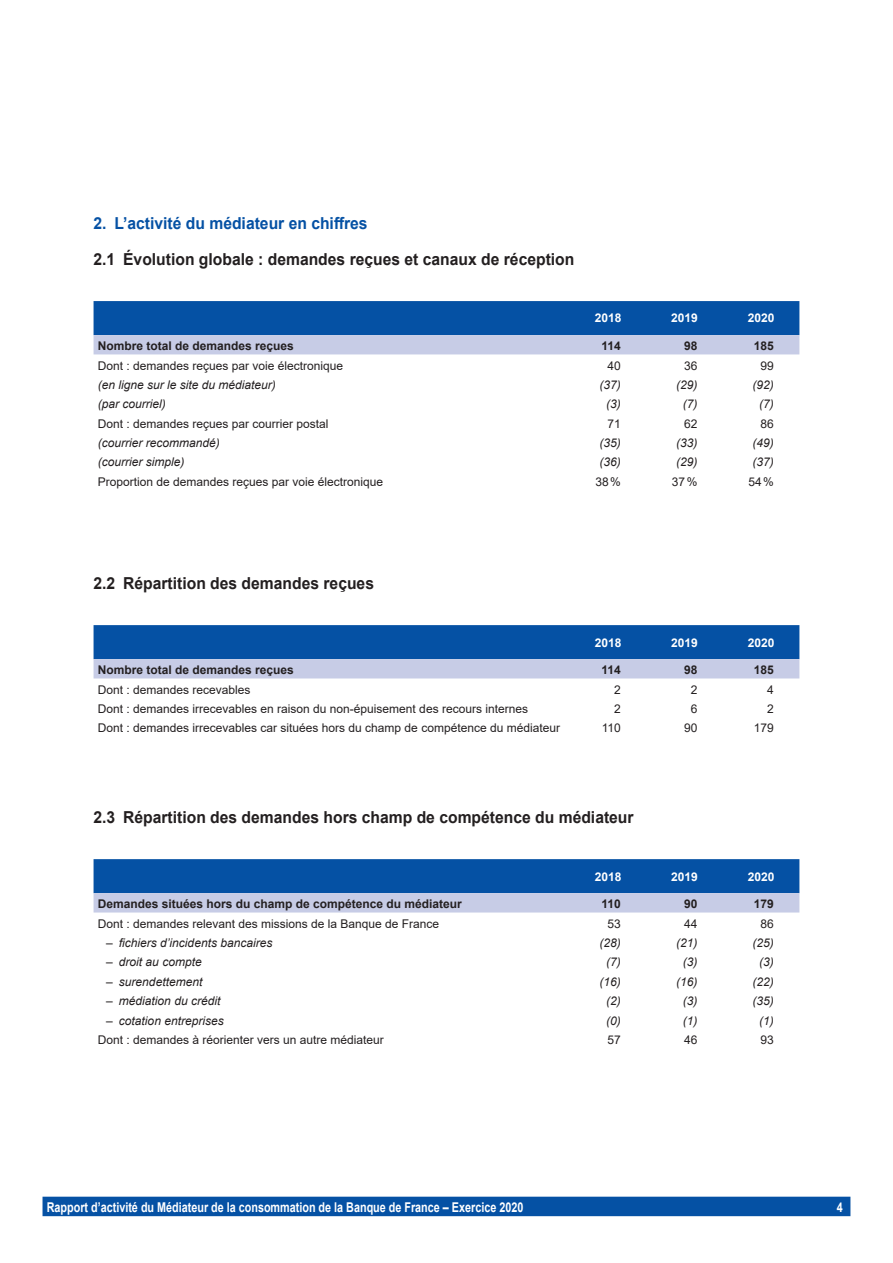
<style>
.page{position:relative;width:893px;height:1263px;background:#fff}
.page>*{position:absolute;margin:0;border:0;box-sizing:border-box;transform-origin:0 0}
.t1{font:700 16.5px "Arial";color:#231f20;scale:.95 1}
.t2{font:700 16.5px "Arial";color:#0551a4;scale:.95 1}
.t3{font:700 13.5px "Arial";color:#fff;scale:.8 1}
.t4{font:12px "Arial";color:#231f20}
.t5{font:italic 12px "Arial";color:#231f20}
.t6{font:700 12px "Arial";color:#231f20}
.t7{font:700 12px "Arial";color:#fff}
</style>
<div class="page">
<div style="left:43px;top:1197px;width:807px;height:19px;background:#0551a4"></div>
<svg style="left:94px;top:301px;width:705px;height:53px;background:#4a7dbb"></svg>
<svg style="left:94px;top:625px;width:705px;height:53px;background:#4b7dbb"></svg>
<svg style="left:94px;top:859px;width:705px;height:53px;background:#4b7dbb"></svg>
<h1 class="t2" style="left:94px;top:212px;width:290px">2. L’activité du médiateur en chiffres</h1>
<h1 class="t1" style="left:94px;top:248px;width:508px">2.1 Évolution globale : demandes reçues et canaux de réception</h1>
<p class="t7" style="left:595px;top:310px;width:28px">2018</p>
<p class="t7" style="left:671px;top:310px;width:28px">2019</p>
<p class="t7" style="left:748px;top:310px;width:28px">2020</p>
<p class="t6" style="left:98px;top:337px;width:198px">Nombre total de demandes reçues</p>
<p class="t6" style="left:601px;top:337px;width:21px">114</p>
<p class="t6" style="left:684px;top:337px;width:15px">98</p>
<p class="t6" style="left:754px;top:337px;width:22px">185</p>
<p class="t4" style="left:98px;top:357px;width:247px">Dont : demandes reçues par voie électronique</p>
<p class="t4" style="left:607px;top:357px;width:15px">40</p>
<p class="t4" style="left:684px;top:357px;width:15px">36</p>
<p class="t4" style="left:761px;top:357px;width:15px">99</p>
<p class="t5" style="left:98px;top:377px;width:180px">(en ligne sur le site du médiateur)</p>
<p class="t5" style="left:599px;top:377px;width:23px">(37)</p>
<p class="t5" style="left:676px;top:377px;width:23px">(29)</p>
<p class="t5" style="left:753px;top:377px;width:23px">(92)</p>
<p class="t5" style="left:98px;top:396px;width:70px">(par courriel)</p>
<p class="t5" style="left:606px;top:396px;width:16px">(3)</p>
<p class="t5" style="left:683px;top:396px;width:16px">(7)</p>
<p class="t5" style="left:759px;top:396px;width:16px">(7)</p>
<p class="t4" style="left:98px;top:415px;width:232px">Dont : demandes reçues par courrier postal</p>
<p class="t4" style="left:607px;top:415px;width:15px">71</p>
<p class="t4" style="left:684px;top:415px;width:15px">62</p>
<p class="t4" style="left:761px;top:415px;width:15px">86</p>
<p class="t5" style="left:98px;top:435px;width:124px">(courrier recommandé)</p>
<p class="t5" style="left:599px;top:435px;width:23px">(35)</p>
<p class="t5" style="left:676px;top:435px;width:23px">(33)</p>
<p class="t5" style="left:753px;top:435px;width:23px">(49)</p>
<p class="t5" style="left:98px;top:454px;width:88px">(courrier simple)</p>
<p class="t5" style="left:599px;top:454px;width:23px">(36)</p>
<p class="t5" style="left:676px;top:454px;width:23px">(29)</p>
<p class="t5" style="left:753px;top:454px;width:23px">(37)</p>
<p class="t4" style="left:98px;top:473px;width:287px">Proportion de demandes reçues par voie électronique</p>
<p class="t4" style="left:595px;top:473px;width:27px">38%</p>
<p class="t4" style="left:672px;top:473px;width:27px">37%</p>
<p class="t4" style="left:748px;top:473px;width:27px">54%</p>
<h1 class="t1" style="left:94px;top:572px;width:297px">2.2 Répartition des demandes reçues</h1>
<p class="t7" style="left:595px;top:634px;width:28px">2018</p>
<p class="t7" style="left:671px;top:634px;width:28px">2019</p>
<p class="t7" style="left:748px;top:634px;width:28px">2020</p>
<p class="t6" style="left:98px;top:661px;width:198px">Nombre total de demandes reçues</p>
<p class="t6" style="left:601px;top:661px;width:21px">114</p>
<p class="t6" style="left:684px;top:661px;width:15px">98</p>
<p class="t6" style="left:754px;top:661px;width:22px">185</p>
<p class="t4" style="left:98px;top:681px;width:154px">Dont : demandes recevables</p>
<p class="t4" style="left:614px;top:681px;width:8px">2</p>
<p class="t4" style="left:691px;top:681px;width:8px">2</p>
<p class="t4" style="left:767px;top:681px;width:8px">4</p>
<p class="t4" style="left:98px;top:700px;width:432px">Dont : demandes irrecevables en raison du non‑épuisement des recours internes</p>
<p class="t4" style="left:614px;top:700px;width:8px">2</p>
<p class="t4" style="left:691px;top:700px;width:8px">6</p>
<p class="t4" style="left:767px;top:700px;width:8px">2</p>
<p class="t4" style="left:98px;top:720px;width:464px">Dont : demandes irrecevables car situées hors du champ de compétence du médiateur</p>
<p class="t4" style="left:602px;top:720px;width:21px">110</p>
<p class="t4" style="left:684px;top:720px;width:15px">90</p>
<p class="t4" style="left:754px;top:720px;width:22px">179</p>
<h1 class="t1" style="left:94px;top:806px;width:570px">2.3 Répartition des demandes hors champ de compétence du médiateur</h1>
<p class="t7" style="left:595px;top:868px;width:28px">2018</p>
<p class="t7" style="left:671px;top:868px;width:28px">2019</p>
<p class="t7" style="left:748px;top:868px;width:28px">2020</p>
<p class="t6" style="left:98px;top:895px;width:366px">Demandes situées hors du champ de compétence du médiateur</p>
<p class="t6" style="left:601px;top:895px;width:21px">110</p>
<p class="t6" style="left:684px;top:895px;width:15px">90</p>
<p class="t6" style="left:754px;top:895px;width:22px">179</p>
<p class="t4" style="left:98px;top:915px;width:343px">Dont : demandes relevant des missions de la Banque de France</p>
<p class="t4" style="left:607px;top:915px;width:15px">53</p>
<p class="t4" style="left:684px;top:915px;width:15px">44</p>
<p class="t4" style="left:761px;top:915px;width:15px">86</p>
<p class="t5" style="left:106px;top:935px;width:168px">– fichiers d’incidents bancaires</p>
<p class="t5" style="left:599px;top:935px;width:23px">(28)</p>
<p class="t5" style="left:676px;top:935px;width:23px">(21)</p>
<p class="t5" style="left:753px;top:935px;width:23px">(25)</p>
<p class="t5" style="left:106px;top:954px;width:97px">– droit au compte</p>
<p class="t5" style="left:606px;top:954px;width:16px">(7)</p>
<p class="t5" style="left:683px;top:954px;width:16px">(3)</p>
<p class="t5" style="left:759px;top:954px;width:16px">(3)</p>
<p class="t5" style="left:106px;top:974px;width:98px">– surendettement</p>
<p class="t5" style="left:599px;top:974px;width:23px">(16)</p>
<p class="t5" style="left:676px;top:974px;width:23px">(16)</p>
<p class="t5" style="left:753px;top:974px;width:23px">(22)</p>
<p class="t5" style="left:106px;top:993px;width:116px">– médiation du crédit</p>
<p class="t5" style="left:606px;top:993px;width:16px">(2)</p>
<p class="t5" style="left:683px;top:993px;width:16px">(3)</p>
<p class="t5" style="left:753px;top:993px;width:23px">(35)</p>
<p class="t5" style="left:106px;top:1012px;width:119px">– cotation entreprises</p>
<p class="t5" style="left:606px;top:1012px;width:16px">(0)</p>
<p class="t5" style="left:683px;top:1012px;width:16px">(1)</p>
<p class="t5" style="left:759px;top:1012px;width:16px">(1)</p>
<p class="t4" style="left:98px;top:1031px;width:288px">Dont : demandes à réorienter vers un autre médiateur</p>
<p class="t4" style="left:607px;top:1031px;width:15px">57</p>
<p class="t4" style="left:684px;top:1031px;width:15px">46</p>
<p class="t4" style="left:761px;top:1031px;width:15px">93</p>
<p class="t3" style="left:47px;top:1197px;width:597px">Rapport d’activité du Médiateur de la consommation de la Banque de France – Exercice 2020</p>
<p class="t3" style="left:837px;top:1197px;width:9px">4</p>
</div>
